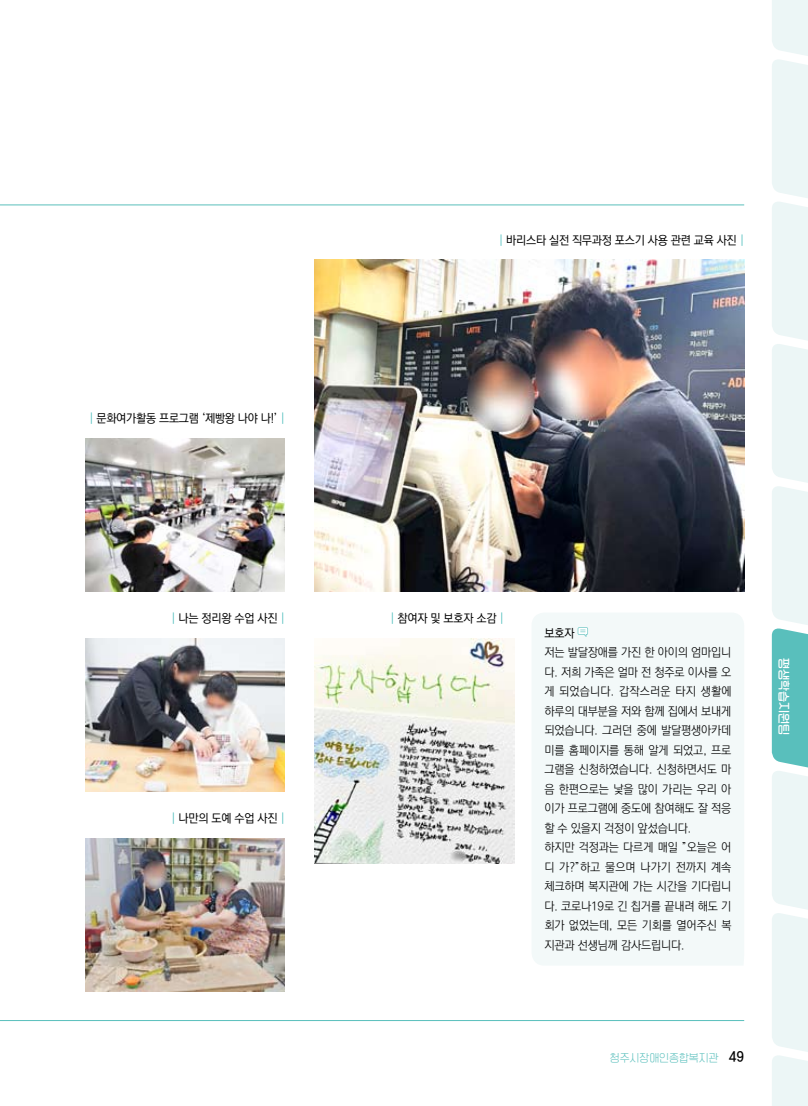
<style>
.page{position:relative;width:808px;height:1106px;background:#fff}
.page>*{position:absolute;margin:0;border:0;box-sizing:border-box;transform-origin:0 0}
.t1{font:300 12px/19.5px "Ko Pub Dotum";letter-spacing:-.01em;color:#000}
.t2{font:500 12px "Ko Pub Dotum";letter-spacing:-.02em;color:#000}
.t3{font:12px "TT Bameuihaebyun R";letter-spacing:-.01em;color:#fff}
.t4{font:10.5px "TT Omni Gothic L";letter-spacing:-.01em;color:#59bfbc}
.s1{font-weight:300;color:#49bcbb}
.s2{font-family:"TT Omni Gothic B";font-size:12px;color:#000}
</style>
<div class="page">
<svg style="left:772px;top:0;width:36px;height:1106px;background:#dcf0ef"></svg>
<hr style="left:0;top:1020px;width:744px;height:1px;background:#59bfbc">
<img style="left:315px;top:638px;width:199px;height:225px">
<img style="left:85px;top:438px;width:200px;height:153px">
<img style="left:85px;top:638px;width:200px;height:153px">
<img style="left:85px;top:838px;width:200px;height:153px">
<img style="left:315px;top:259px;width:429px;height:332px">
<div style="left:532px;top:613px;width:212px;height:352px;background:#f3f9f9"></div>
<svg style="left:578px;top:627px;width:10px;height:10px"></svg>
<hr style="left:0;top:204px;width:744px;height:1px;background:#59bfbc">
<p class="t2" style="left:89px;top:412px;width:197px"><span class="s1">|</span> 문화여가활동 프로그램 ‘제빵왕 나야 나!’ <span class="s1">|</span></p>
<p class="t2" style="left:171px;top:612px;width:115px"><span class="s1">|</span> 나는 정리왕 수업 사진 <span class="s1">|</span></p>
<p class="t2" style="left:171px;top:812px;width:115px"><span class="s1">|</span> 나만의 도예 수업 사진 <span class="s1">|</span></p>
<p class="t2" style="left:499px;top:234px;width:247px"><span class="s1">|</span> 바리스타 실전 직무과정 포스기 사용 관련 교육 사진 <span class="s1">|</span></p>
<p class="t2" style="left:390px;top:612px;width:115px"><span class="s1">|</span> 참여자 및 보호자 소감 <span class="s1">|</span></p>
<p class="t2" style="left:544px;top:627px;width:32px">보호자</p>
<p class="t1" style="left:544px;top:643px;width:189px">저는 발달장애를 가진 한 아이의 엄마입니 다. 저희 가족은 얼마 전 청주로 이사를 오 게 되었습니다. 갑작스러운 타지 생활에 하루의 대부분을 저와 함께 집에서 보내게 되었습니다. 그러던 중에 발달평생아카데 미를 홈페이지를 통해 알게 되었고, 프로 그램을 신청하였습니다. 신청하면서도 마 음 한편으로는 낯을 많이 가리는 우리 아 이가 프로그램에 중도에 참여해도 잘 적응 할 수 있을지 걱정이 앞섰습니다.<br>하지만 걱정과는 다르게 매일 ”오늘은 어 디 가?”하고 물으며 나가기 전까지 계속 체크하며 복지관에 가는 시간을 기다립니 다. 코로나19로 긴 칩거를 끝내려 해도 기 회가 없었는데, 모든 기회를 열어주신 복 지관과 선생님께 감사드립니다.</p>
<p class="t3" style="left:790px;top:657px;width:79px;rotate:90deg">평생학습지원팀</p>
<p class="t4" style="left:610px;top:1052px;width:136px">청주시장애인종합복지관 <span class="s2">49</span></p>
</div>
